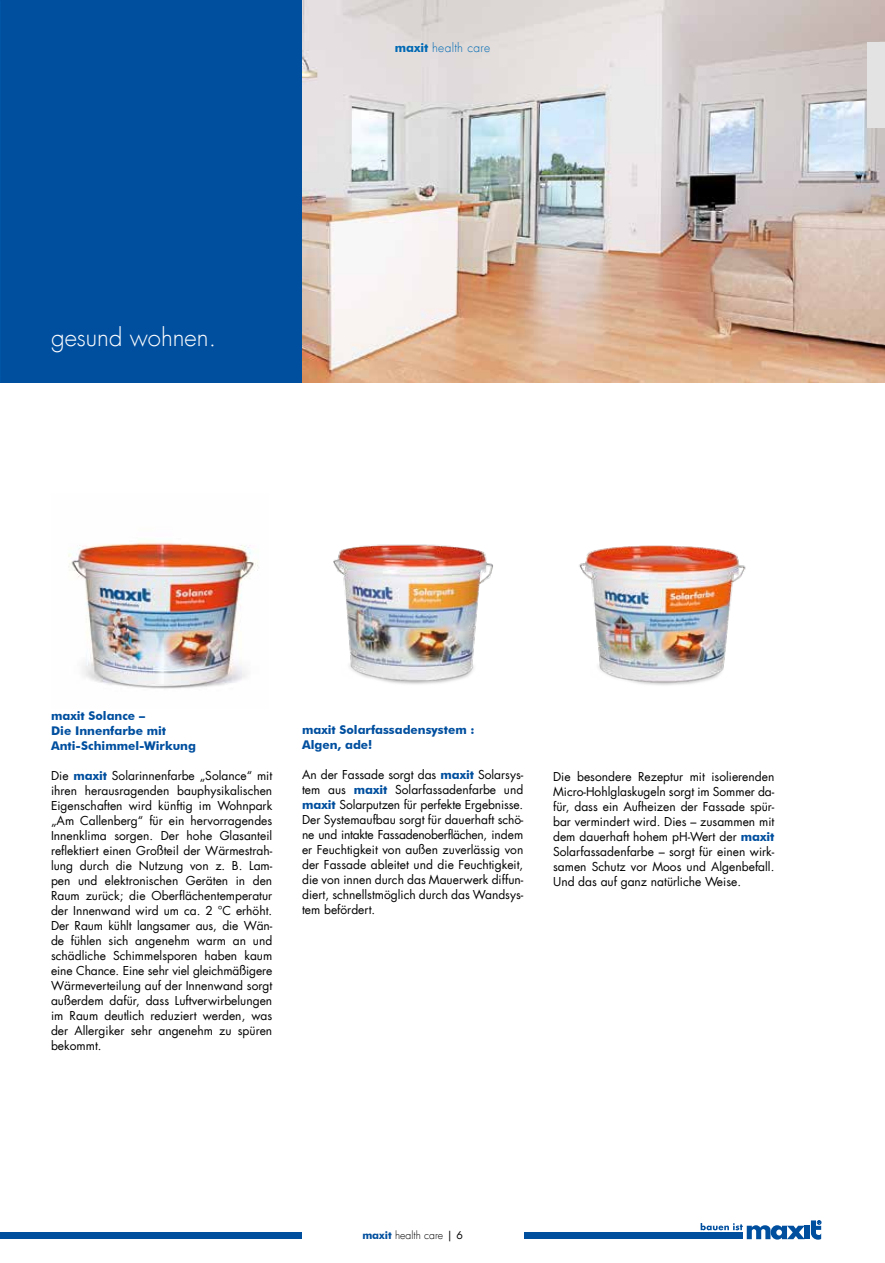
<style>
.page{position:relative;width:885px;height:1263px;background:#fff}
.page>*{position:absolute;margin:0;border:0;box-sizing:border-box;transform-origin:0 0}
.t1{font:300 24px "Futura LT";color:#fff}
.t2{font:12px/15px "Futura LT";color:#000;text-align:justify}
.t3{font:700 12px/15px "Futura BT";color:#004f9f}
.t4{font:300 12px "Futura LT";letter-spacing:.025em;color:#0069b4}
.t5{font:300 10.5px "Futura LT";color:#000}
.s1{font-family:"Futura BT";font-weight:700}
.s2{font-family:"Futura BT";font-weight:700;color:#004f9f}
.s3{font-weight:400}
</style>
<div class="page">
<div style="left:0;top:1232px;width:742px;height:7px;background:#004f9f"></div>
<svg style="left:810px;top:1220px;width:11px;height:20px"></svg>
<div style="left:804px;top:1226px;width:5px;height:13px;background:#004f9f"></div>
<svg style="left:700px;top:1223px;width:104px;height:16px"></svg>
<div style="left:0;top:0;width:884px;height:383px;background:#004f9f"></div>
<img style="left:302px;top:0;width:582px;height:383px">
<div style="left:867px;top:43px;width:17px;height:85px;background:#e3e3e3"></div>
<div style="left:302px;top:1217px;width:221px;height:38px;background:#fff"></div>
<img style="left:579px;top:545px;width:167px;height:140px">
<img style="left:68px;top:541px;width:191px;height:148px">
<img style="left:333px;top:544px;width:160px;height:140px">
<h1 class="t1" style="left:51px;top:323px;width:166px">gesund wohnen.</h1>
<p class="t4" style="left:394px;top:41px;width:97px"><span class="s1">maxit</span> health care</p>
<p class="t3" style="left:51px;top:708px;width:146px">maxit Solance –<br>Die Innenfarbe mit<br>Anti-Schimmel-Wirkung</p>
<p class="t2" style="left:51px;top:768px;width:223px">Die <span class="s2">maxit</span> Solarinnenfarbe „Solance“ mit ihren herausragenden bauphysikalischen Eigenschaften wird künftig im Wohnpark „Am Callenberg“ für ein hervorragendes Innenklima sorgen. Der hohe Glasanteil reflektiert einen Großteil der Wärmestrah&shy;lung durch die Nutzung von z. B. Lam&shy;pen und elektronischen Geräten in den Raum zurück; die Oberflächentemperatur der Innenwand wird um ca. 2 °C erhöht.<br>Der Raum kühlt langsamer aus, die Wän&shy;de fühlen sich angenehm warm an und schädliche Schimmelsporen haben kaum eine Chance. Eine sehr viel gleichmäßigere Wärmeverteilung auf der Innenwand sorgt außerdem dafür, dass Luftverwirbelungen im Raum deutlich reduziert werden, was der Allergiker sehr angenehm zu spüren bekommt.</p>
<p class="t3" style="left:302px;top:722px;width:174px">maxit Solarfassadensystem :<br>Algen, ade!</p>
<p class="t2" style="left:302px;top:767px;width:223px">An der Fassade sorgt das <span class="s2">maxit</span> Solarsys&shy;tem aus <span class="s2">maxit</span> Solarfassadenfarbe und <span class="s2">maxit</span> Solarputzen für perfekte Ergebnisse.<br>Der Systemaufbau sorgt für dauerhaft schö&shy;ne und intakte Fassadenoberflächen, indem er Feuchtigkeit von außen zuverlässig von der Fassade ableitet und die Feuchtigkeit, die von innen durch das Mauerwerk diffun&shy;diert, schnellstmöglich durch das Wandsys&shy;tem befördert.</p>
<p class="t2" style="left:553px;top:769px;width:223px">Die besondere Rezeptur mit isolierenden Micro-Hohlglaskugeln sorgt im Sommer da&shy;für, dass ein Aufheizen der Fassade spür&shy;bar vermindert wird. Dies – zusammen mit dem dauerhaft hohem pH-Wert der <span class="s2">maxit </span>Solarfassadenfarbe – sorgt für einen wirk&shy;samen Schutz vor Moos und Algenbefall.<br>Und das auf ganz natürliche Weise.</p>
<p class="t5" style="left:362px;top:1229px;width:102px"><span class="s2">maxit</span> health care <span class="s3">| 6</span></p>
</div>
